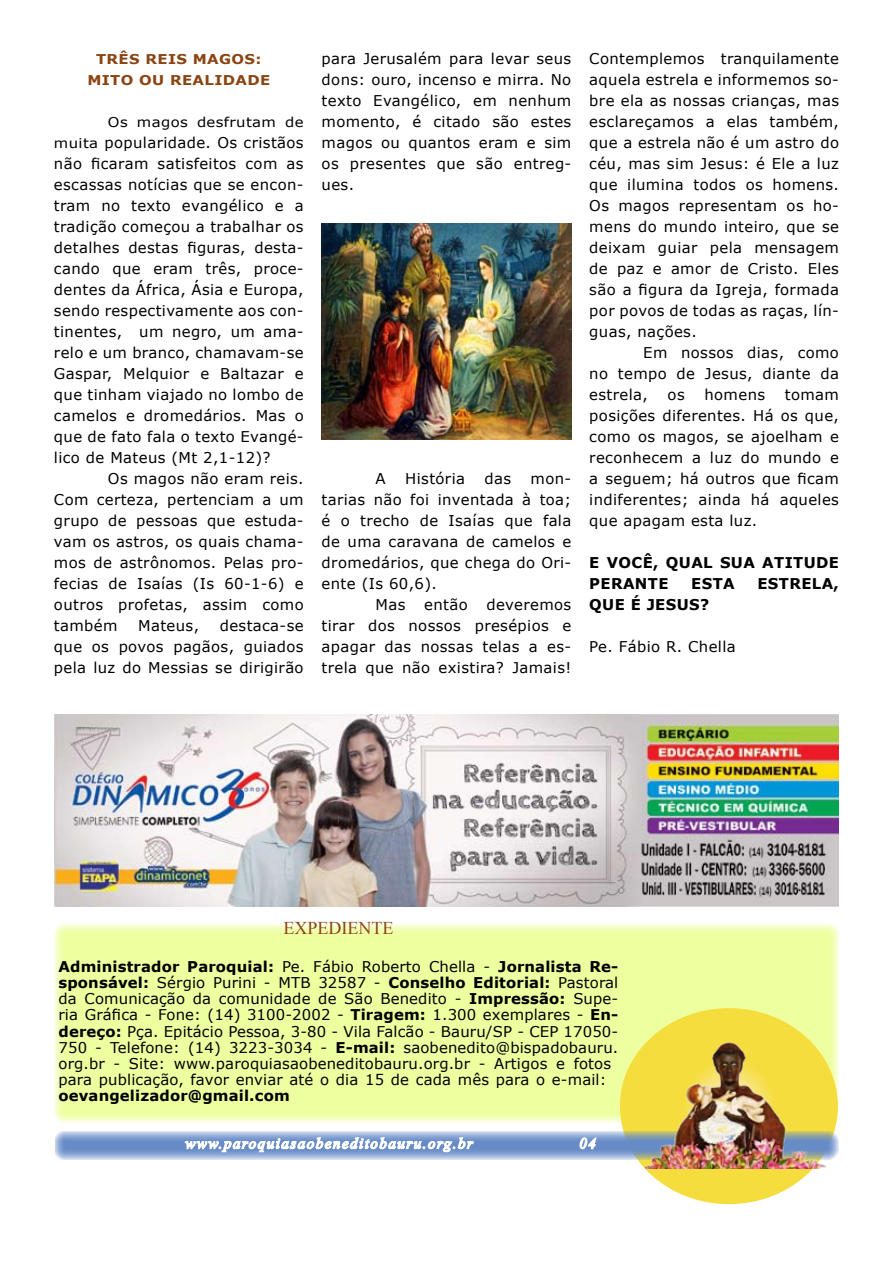
<style>
.page{position:relative;width:893px;height:1263px;background:#fff}
.page>*{position:absolute;margin:0;border:0;box-sizing:border-box;transform-origin:0 0}
.t1{font:18px "Times New Roman";color:#8b4513}
.t2{font:14.85px/21px "Verdana";letter-spacing:.025em;color:#000;text-align:justify}
.t3{font:700 14.85px/21px "Verdana";letter-spacing:.025em;color:#000}
.t4{font:700 13.5px/21px "Verdana";letter-spacing:.025em;color:#8b4513;text-align:center;scale:1.1 1}
.t5{font:13.5px "Verdana";letter-spacing:.025em;color:#000;scale:1.1 1}
.s1{font-size:13.5px}
.s2{font-weight:700}
</style>
<div class="page">
<div style="left:54px;top:923px;width:785px;height:200px;background:#edff9f"></div>
<svg style="left:620px;top:1008px;width:218px;height:196px"></svg>
<svg style="left:54px;top:1131px;width:785px;height:29px;background:#8ea9d2"></svg>
<img style="left:645px;top:1041px;width:180px;height:127px">
<svg style="left:184px;top:1122px;width:291px;height:38px"></svg>
<svg style="left:578px;top:1134px;width:20px;height:16px"></svg>
<img style="left:54px;top:714px;width:785px;height:192px">
<img style="left:322px;top:224px;width:249px;height:216px">
<p class="t4" style="left:87px;top:48px;width:168px">TRÊS REIS MAGOS:<br>MITO OU REALIDADE</p>
<p class="t5" style="left:108px;top:114px;width:179px">Os magos desfrutam de</p>
<p class="t2" style="left:54px;top:132px;width:251px"><span class="s1">muita</span> popularidade. Os cristãos não ficaram satisfeitos com as escassas notícias que se encon&shy;tram no texto evangélico e a tradição começou a trabalhar os detalhes destas figuras, desta&shy;cando que eram três, proce&shy;dentes da África, Ásia e Europa, sendo respectivamente aos con&shy;tinentes, um negro, um ama&shy;relo e um branco, chamavam-se Gaspar, Melquior e Baltazar e que tinham viajado no lombo de camelos e dromedários. Mas o que de fato fala o texto Evangé&shy;lico de Mateus (Mt 2,1-12)?</p>
<p class="t2" style="left:54px;top:468px;width:251px;text-indent:54px">Os magos não eram reis.<br>Com certeza, pertenciam a um grupo de pessoas que estuda&shy;vam os astros, os quais chama&shy;mos de astrônomos. Pelas pro&shy;fecias de Isaías (Is 60-1-6) e outros profetas, assim como também</p>
<p class="t2" style="left:54px;top:615px;width:251px;text-indent:166px">destaca-se que os povos pagãos, guiados pela luz do Messias se dirigirão</p>
<p class="t2" style="left:138px;top:615px;width:62px">Mateus,</p>
<p class="t2" style="left:322px;top:48px;width:251px">para Jerusalém para levar seus dons: ouro, incenso e mirra. No texto Evangélico, em nenhum momento, é citado são estes magos ou quantos eram e sim os presentes que são entreg&shy;ues.</p>
<p class="t2" style="left:376px;top:468px;width:12px">A</p>
<p class="t2" style="left:405px;top:468px;width:61px">História</p>
<p class="t2" style="left:484px;top:468px;width:28px">das</p>
<p class="t2" style="left:531px;top:468px;width:42px">mon-</p>
<p class="t2" style="left:322px;top:489px;width:251px">tarias não foi inventada à toa;</p>
<p class="t2" style="left:322px;top:510px;width:251px">é o trecho de Isaías que fala</p>
<p class="t2" style="left:322px;top:531px;width:251px">de uma caravana de camelos e</p>
<p class="t2" style="left:322px;top:552px;width:251px">dromedários, que chega do Ori-</p>
<p class="t2" style="left:322px;top:573px;width:117px">ente (Is 60,6).</p>
<p class="t2" style="left:376px;top:594px;width:31px">Mas</p>
<p class="t2" style="left:424px;top:594px;width:45px">então</p>
<p class="t2" style="left:322px;top:594px;width:251px;text-indent:165px">deveremos tirar dos nossos presépios e apagar das nossas telas a es&shy;trela que não existira? Jamais!</p>
<p class="t2" style="left:589px;top:48px;width:251px">Contemplemos tranquilamente aquela estrela e informemos so&shy;bre ela as nossas crianças, mas esclareçamos a elas também, que a estrela não é um astro do céu, mas sim Jesus: é Ele a luz que ilumina todos os homens.<br>Os magos representam os ho&shy;mens do mundo inteiro, que se deixam guiar pela mensagem de paz e amor de Cristo. Eles são a figura da Igreja, formada por povos de todas as raças, lín&shy;guas, nações.</p>
<p class="t2" style="left:589px;top:342px;width:251px;text-indent:54px">Em nossos dias, como no tempo de Jesus, diante da estrela,</p>
<p class="t2" style="left:668px;top:384px;width:19px">os</p>
<p class="t2" style="left:704px;top:384px;width:62px">homens</p>
<p class="t2" style="left:589px;top:384px;width:251px;text-indent:196px">tomam posições diferentes. Há os que, como os magos, se ajoelham e reconhecem a luz do mundo e a seguem; há outros que ficam indiferentes; ainda há aqueles que apagam esta luz.</p>
<p class="t3" style="left:589px;top:552px;width:251px">E VOCÊ, QUAL SUA ATITUDE<br>PERANTE</p>
<p class="t3" style="left:691px;top:573px;width:45px">ESTA</p>
<p class="t3" style="left:757px;top:573px;width:83px">ESTRELA,</p>
<p class="t3" style="left:589px;top:594px;width:121px">QUE É JESUS?</p>
<p class="t2" style="left:589px;top:636px;width:148px">Pe. Fábio R. Chella</p>
<p class="t1" style="left:283px;top:916px;width:111px">EXPEDIENTE</p>
<p class="t2" style="left:58px;top:958px;width:561px;line-height:16.2px;text-align:left"><span class="s2">Administrador Paroquial:</span> Pe. Fábio Roberto Chella - <span class="s2">Jornalista Re&shy;sponsável:</span> Sérgio Purini - MTB 32587 - <span class="s2">Conselho Editorial:</span> Pastoral da Comunicação da comunidade de São Benedito - <span class="s2">Impressão:</span> Supe&shy;ria Gráfica - Fone: (14) 3100-2002 - <span class="s2">Tiragem:</span> 1.300 exemplares - <span class="s2">En&shy;dereço:</span> Pça. Epitácio Pessoa, 3-80 - Vila Falcão - Bauru/SP - CEP 17050- 750 - Telefone: (14) 3223-3034 - <span class="s2">E-mail:</span> saobenedito@bispadobauru. org.br - Site: www.paroquiasaobeneditobauru.org.br - Artigos e fotos para publicação, favor enviar até o dia 15 de cada mês para o e-mail:</p>
<p class="t3" style="left:59px;top:1085px;width:233px">oevangelizador@gmail.com</p>
</div>
